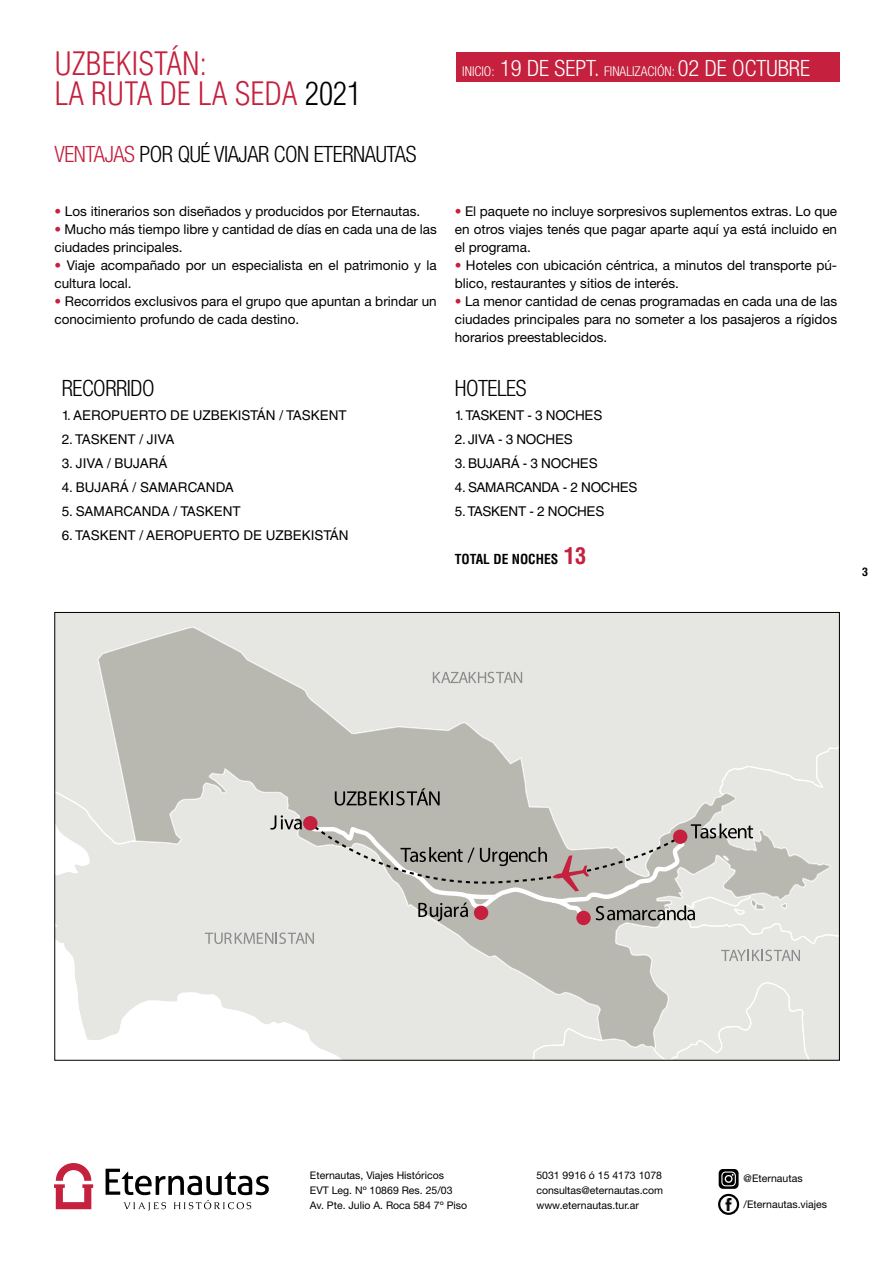
<style>
.page{position:relative;width:893px;height:1263px;background:#fff}
.page>*{position:absolute;margin:0;border:0;box-sizing:border-box;transform-origin:0 0}
.t1{font:300 condensed 31.5px/30px "Helvetica LT Std";color:#c5203d}
.t2{font:300 condensed 22.5px "Helvetica Neue";letter-spacing:-.02em;color:#000}
.t3{font:13.5px/18px "Helvetica Neue";color:#000}
.t4{font:13.5px "Helvetica LT Std";color:#000}
.t5{font:13.5px "Helvetica LT Std";letter-spacing:-.02em;color:#000}
.t6{font:300 condensed 13.5px "Helvetica Neue";color:#fff}
.t7{font:700 condensed 13.5px "Helvetica LT Std";color:#000}
.t8{font:700 condensed 12px "Helvetica Neue";color:#000}
.t9{font:10.5px/15px "Helvetica Neue";color:#000}
.s1{color:#000}
.s2{color:#c5203d}
.s3{font-size:22.5px}
.s4{font-size:22.5px;color:#c5203d}
</style>
<div class="page">
<svg style="left:54px;top:1163px;width:39px;height:46px"></svg>
<svg style="left:106px;top:1169px;width:163px;height:42px"></svg>
<svg style="left:723px;top:1198px;width:12px;height:12px"></svg>
<div style="left:718px;top:1194px;width:21px;height:21px;border:2px solid #000;border-radius:50%"></div>
<svg style="left:719px;top:1169px;width:20px;height:20px"></svg>
<svg style="left:56px;top:876px;width:149px;height:164px;fill:#e6e7e2"></svg>
<div style="left:56px;top:614px;width:782px;height:262px;background:#e6e7e2"></div>
<svg style="left:98px;top:627px;width:625px;height:250px;background:#d6d7d1"></svg>
<svg style="left:56px;top:791px;width:81px;height:53px;background:#e4e5e0"></svg>
<svg style="left:433px;top:672px;width:89px;height:11px"></svg>
<svg style="left:205px;top:745px;width:633px;height:314px;background:#d5d5d0"></svg>
<div style="left:474px;top:906px;width:14px;height:14px;background:#c5203d;border-radius:50%"></div>
<div style="left:576px;top:911px;width:15px;height:14px;background:#c5203d;border-radius:50%"></div>
<div style="left:673px;top:829px;width:14px;height:15px;background:#c5203d;border-radius:50%"></div>
<div style="left:303px;top:816px;width:14px;height:14px;background:#c5203d;border-radius:50%"></div>
<div style="left:456px;top:52px;width:384px;height:30px;background:#c5203d"></div>
<h1 class="t1" style="left:54px;top:49px;width:308px">UZBEKISTÁN:<br>LA RUTA DE LA SEDA <span class="s1">2021</span></h1>
<h2 class="t2" style="left:54px;top:141px;width:363px"><span class="s2">VENTAJAS</span> POR QUÉ VIAJAR CON ETERNAUTAS</h2>
<p class="t3" style="left:54px;top:202px;width:367px"><span class="s2">•</span> Los itinerarios son diseñados y producidos por Eternautas.</p>
<p class="t3" style="left:54px;top:220px;width:384px"><span class="s2">•</span> Mucho más tiempo libre y cantidad de días en cada una de las ciudades principales.</p>
<p class="t3" style="left:54px;top:256px;width:384px"><span class="s2">•</span> Viaje acompañado por un especialista en el patrimonio y la cultura local.</p>
<p class="t3" style="left:54px;top:292px;width:384px"><span class="s2">•</span> Recorridos exclusivos para el grupo que apuntan a brindar un conocimiento profundo de cada destino.</p>
<h2 class="t2" style="left:62px;top:375px;width:95px">RECORRIDO</h2>
<p class="t4" style="left:62px;top:407px;width:286px">1. AEROPUERTO DE UZBEKISTÁN / TASKENT</p>
<p class="t4" style="left:62px;top:431px;width:114px">2. TASKENT / JIVA</p>
<p class="t4" style="left:62px;top:455px;width:107px">3. JIVA / BUJARÁ</p>
<p class="t4" style="left:62px;top:479px;width:174px">4. BUJARÁ / SAMARCANDA</p>
<p class="t4" style="left:62px;top:503px;width:181px">5. SAMARCANDA / TASKENT</p>
<p class="t4" style="left:62px;top:527px;width:288px">6. TASKENT / AEROPUERTO DE UZBEKISTÁN</p>
<p class="t6" style="left:462px;top:64px;width:349px">INICIO: <span class="s3">19 DE SEPT.</span> FINALIZACIÓN: <span class="s3">02 DE OCTUBRE</span></p>
<p class="t3" style="left:455px;top:202px;width:384px;text-align:justify"><span class="s2">•</span> El paquete no incluye sorpresivos suplementos extras. Lo que en otros viajes tenés que pagar aparte aquí ya está incluido en el programa.</p>
<p class="t3" style="left:455px;top:256px;width:384px"><span class="s2">•</span> Hoteles con ubicación céntrica, a minutos del transporte pú&shy;blico, restaurantes y sitios de interés.</p>
<p class="t3" style="left:455px;top:292px;width:384px;text-align:justify"><span class="s2">•</span> La menor cantidad de cenas programadas en cada una de las ciudades principales para no someter a los pasajeros a rígidos horarios preestablecidos.</p>
<h2 class="t2" style="left:455px;top:375px;width:73px">HOTELES</h2>
<p class="t5" style="left:455px;top:407px;width:149px">1. TASKENT - 3 NOCHES</p>
<p class="t5" style="left:455px;top:431px;width:120px">2. JIVA - 3 NOCHES</p>
<p class="t5" style="left:455px;top:455px;width:144px">3. BUJARÁ - 3 NOCHES</p>
<p class="t5" style="left:455px;top:479px;width:184px">4. SAMARCANDA - 2 NOCHES</p>
<p class="t5" style="left:455px;top:503px;width:151px">5. TASKENT - 2 NOCHES</p>
<p class="t7" style="left:455px;top:550px;width:133px">TOTAL DE NOCHES <span class="s4">13</span></p>
<p class="t8" style="left:862px;top:564px;width:7px">3</p>
<p class="t9" style="left:310px;top:1168px;width:159px">Eternautas, Viajes Históricos<br>EVT Leg. Nº 10869 Res. 25/03<br>Av. Pte. Julio A. Roca 584 7º Piso</p>
<p class="t9" style="left:536px;top:1168px;width:128px;text-align:justify">5031 9916 ó 15 4173 1078 consultas@eternautas.com www.eternautas.tur.ar</p>
<p class="t9" style="left:744px;top:1171px;width:60px">@Eternautas</p>
<p class="t9" style="left:744px;top:1196px;width:85px">/Eternautas.viajes</p>
</div>
